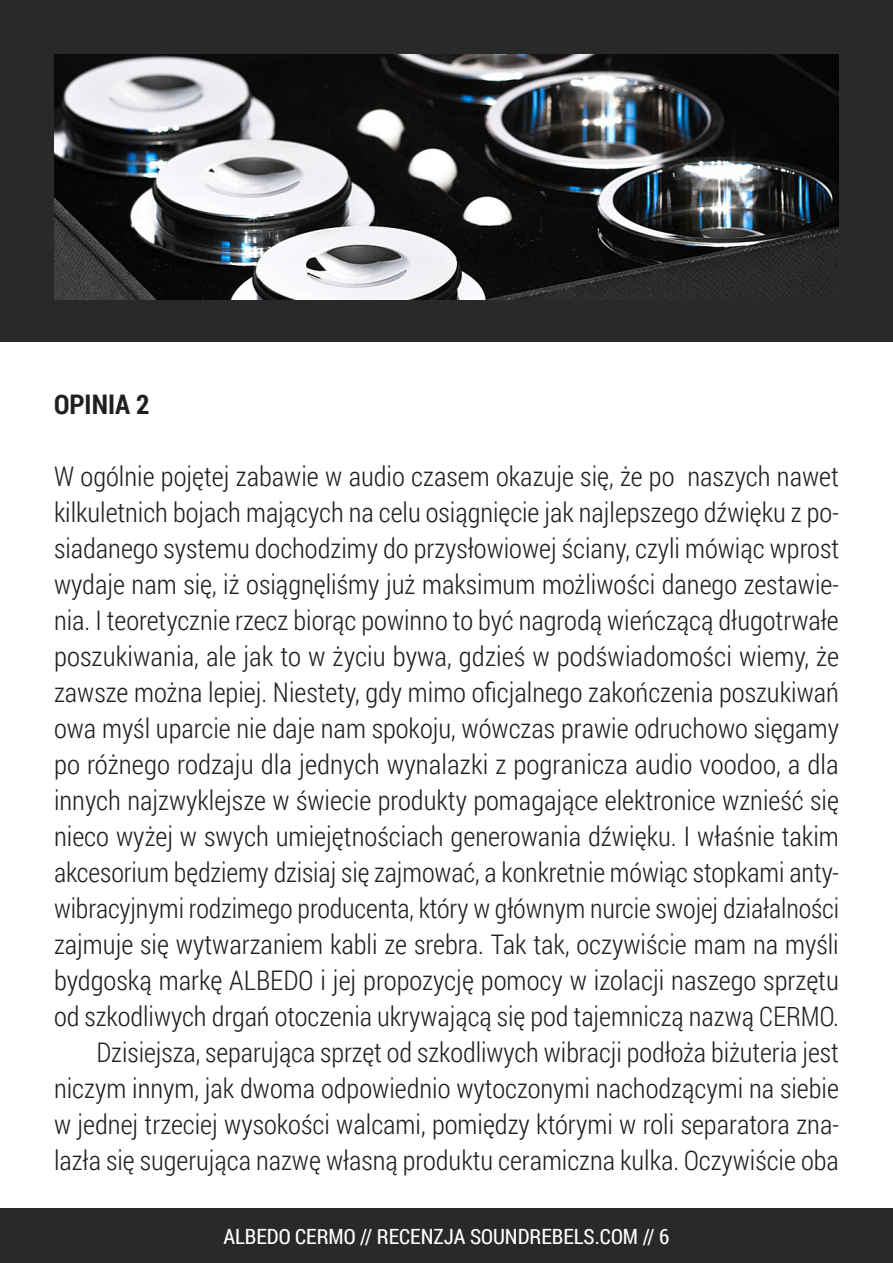
<style>
.page{position:relative;width:893px;height:1263px;background:#fff}
.page>*{position:absolute;margin:0;border:0;box-sizing:border-box;transform-origin:0 0}
._002_Akapit_zwykły{font:300 27px/36px "Roboto Condensed";color:#231f20;text-align:justify}
._002_Akapit_zwykły-2{font:700 27px "Roboto Condensed";color:#231f20}
.t1{font:21px "Roboto Condensed";color:#fff}
</style>
<div class="page">
<div style="left:0;top:0;width:893px;height:342px;background:#292929"></div>
<div style="left:0;top:1209px;width:893px;height:54px;background:#292929"></div>
<img style="left:54px;top:54px;width:785px;height:246px">
<p class="_002_Akapit_zwykły-2" style="left:54px;top:385px;width:97px">OPINIA 2</p>
<p class="_002_Akapit_zwykły" style="left:54px;top:458px;width:787px">W ogólnie pojętej zabawie w audio czasem okazuje się, że po naszych nawet kilkuletnich bojach mających na celu osiągnięcie jak najlepszego dźwięku z po&shy;siadanego systemu dochodzimy do przysłowiowej ściany, czyli mówiąc wprost wydaje nam się, iż osiągnęliśmy już maksimum możliwości danego zestawie&shy;nia. I teoretycznie rzecz biorąc powinno to być nagrodą wieńczącą długotrwałe poszukiwania, ale jak to w życiu bywa, gdzieś w podświadomości wiemy, że zawsze można lepiej. Niestety, gdy mimo oficjalnego zakończenia poszukiwań owa myśl uparcie nie daje nam spokoju, wówczas prawie odruchowo sięgamy po różnego rodzaju dla jednych wynalazki z pogranicza audio voodoo, a dla innych najzwyklejsze w świecie produkty pomagające elektronice wznieść się nieco wyżej w swych umiejętnościach generowania dźwięku. I właśnie takim akcesorium będziemy dzisiaj się zajmować, a konkretnie mówiąc stopkami anty&shy;wibracyjnymi rodzimego producenta, który w głównym nurcie swojej działalności zajmuje się wytwarzaniem kabli ze srebra. Tak tak, oczywiście mam na myśli bydgoską markę ALBEDO i jej propozycję pomocy w izolacji naszego sprzętu od szkodliwych drgań otoczenia ukrywającą się pod tajemniczą nazwą CERMO.</p>
<p class="_002_Akapit_zwykły" style="left:54px;top:1034px;width:786px;text-indent:43px">Dzisiejsza, separująca sprzęt od szkodliwych wibracji podłoża biżuteria jest niczym innym, jak dwoma odpowiednio wytoczonymi nachodzącymi na siebie w jednej trzeciej wysokości walcami, pomiędzy którymi w roli separatora zna&shy;lazła się sugerująca nazwę własną produktu ceramiczna kulka. Oczywiście oba</p>
<p class="t1" style="left:224px;top:1221px;width:447px">ALBEDO CERMO // RECENZJA SOUNDREBELS.COM // 6</p>
</div>
